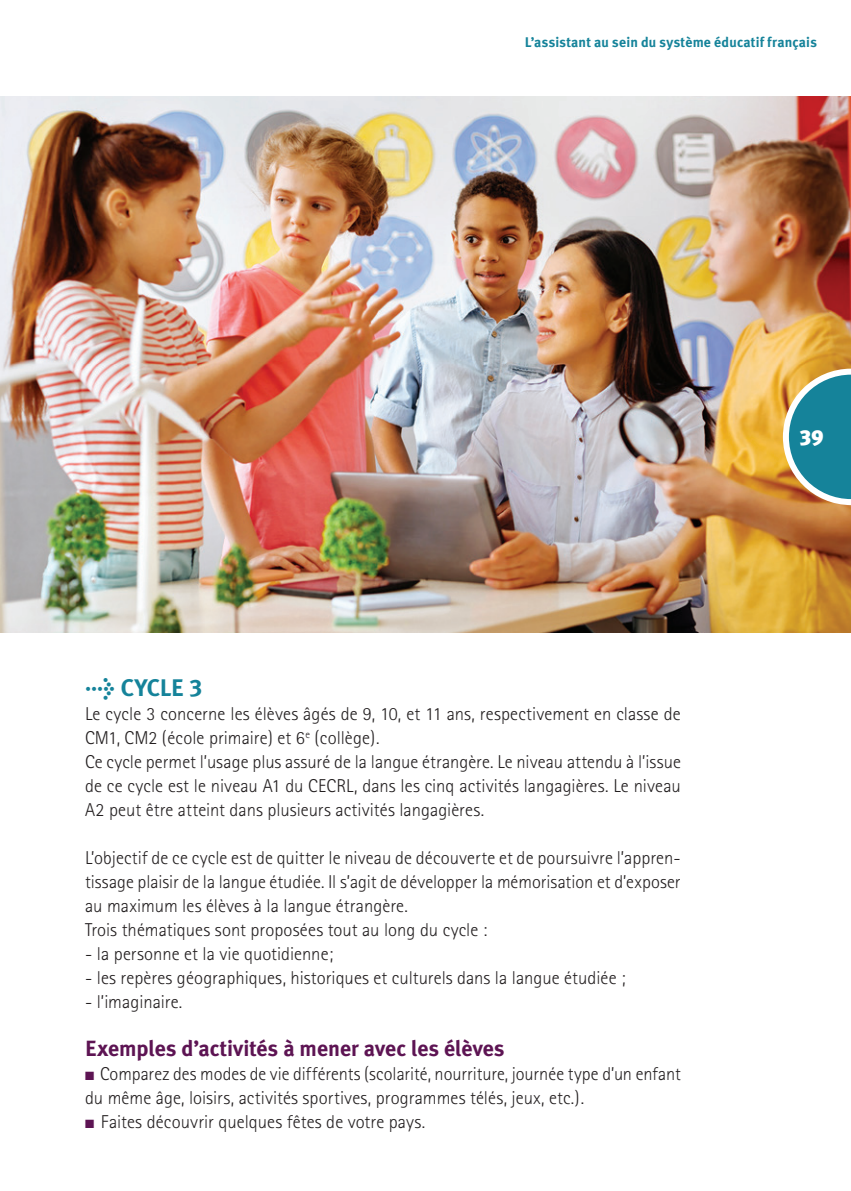
<style>
.page{position:relative;width:851px;height:1191px;background:#fff}
.page>*{position:absolute;margin:0;border:0;box-sizing:border-box;transform-origin:0 0}
.ttr2{font:700 24px "Meta Plus Lining";letter-spacing:-.01em;color:#15839a}
.ttr3{font:700 22px "Meta Plus Lining";letter-spacing:-.005em;color:#5d1453}
.txt_courant{font:900 22px "Meta Plus Lining";color:#fff}
.txt_courant-2{font:300 18.6px/24px "Rotis Sans Serif";letter-spacing:.005em;color:#231f20}
.txt_courant-3{font:700 14px "Meta Plus Lining";letter-spacing:.015em;color:#15839a}
.s1{color:#5d1453}
</style>
<div class="page">
<img style="left:0;top:96px;width:850px;height:536px">
<svg style="left:782px;top:369px;width:68px;height:136px;background:#60958f"></svg>
<p class="txt_courant-3" style="left:524px;top:34px;width:293px">L’assistant au sein du système éducatif français</p>
<p class="ttr2" style="left:85px;top:674px;width:119px">&gt; CYCLE 3</p>
<p class="txt_courant-2" style="left:85px;top:702px;width:597px">Le cycle 3 concerne les élèves âgés de 9, 10, et 11 ans, respectivement en classe de<br>CM1, CM2 (école primaire) et 6<sup>e</sup> (collège).</p>
<p class="txt_courant-2" style="left:85px;top:750px;width:597px;text-align:justify">Ce cycle permet l’usage plus assuré de la langue étrangère. Le niveau attendu à l’issue de ce cycle est le niveau A1 du CECRL, dans les cinq activités langagières. Le niveau A2 peut être atteint dans plusieurs activités langagières.</p>
<p class="txt_courant-2" style="left:85px;top:846px;width:597px;text-align:justify">L’objectif de ce cycle est de quitter le niveau de découverte et de poursuivre l’appren&shy;tissage plaisir de la langue étudiée. Il s’agit de développer la mémorisation et d’exposer au maximum les élèves à la langue étrangère.</p>
<p class="txt_courant-2" style="left:85px;top:918px;width:404px">Trois thématiques sont proposées tout au long du cycle :</p>
<p class="txt_courant-2" style="left:85px;top:942px;width:249px">- la personne et la vie quotidienne;</p>
<p class="txt_courant-2" style="left:85px;top:966px;width:542px">- les repères géographiques, historiques et culturels dans la langue étudiée ;</p>
<p class="txt_courant-2" style="left:85px;top:990px;width:99px">- l’imaginaire.</p>
<p class="ttr3" style="left:85px;top:1036px;width:421px">Exemples d’activités à mener avec les élèves</p>
<p class="txt_courant-2" style="left:85px;top:1062px;width:597px"><span class="s1">■</span> Comparez des modes de vie différents (scolarité, nourriture, journée type d’un enfant du même âge, loisirs, activités sportives, programmes télés, jeux, etc.).</p>
<p class="txt_courant-2" style="left:85px;top:1110px;width:342px"><span class="s1">■</span> Faites découvrir quelques fêtes de votre pays.</p>
<p class="txt_courant" style="left:798px;top:425px;width:26px">39</p>
</div>
